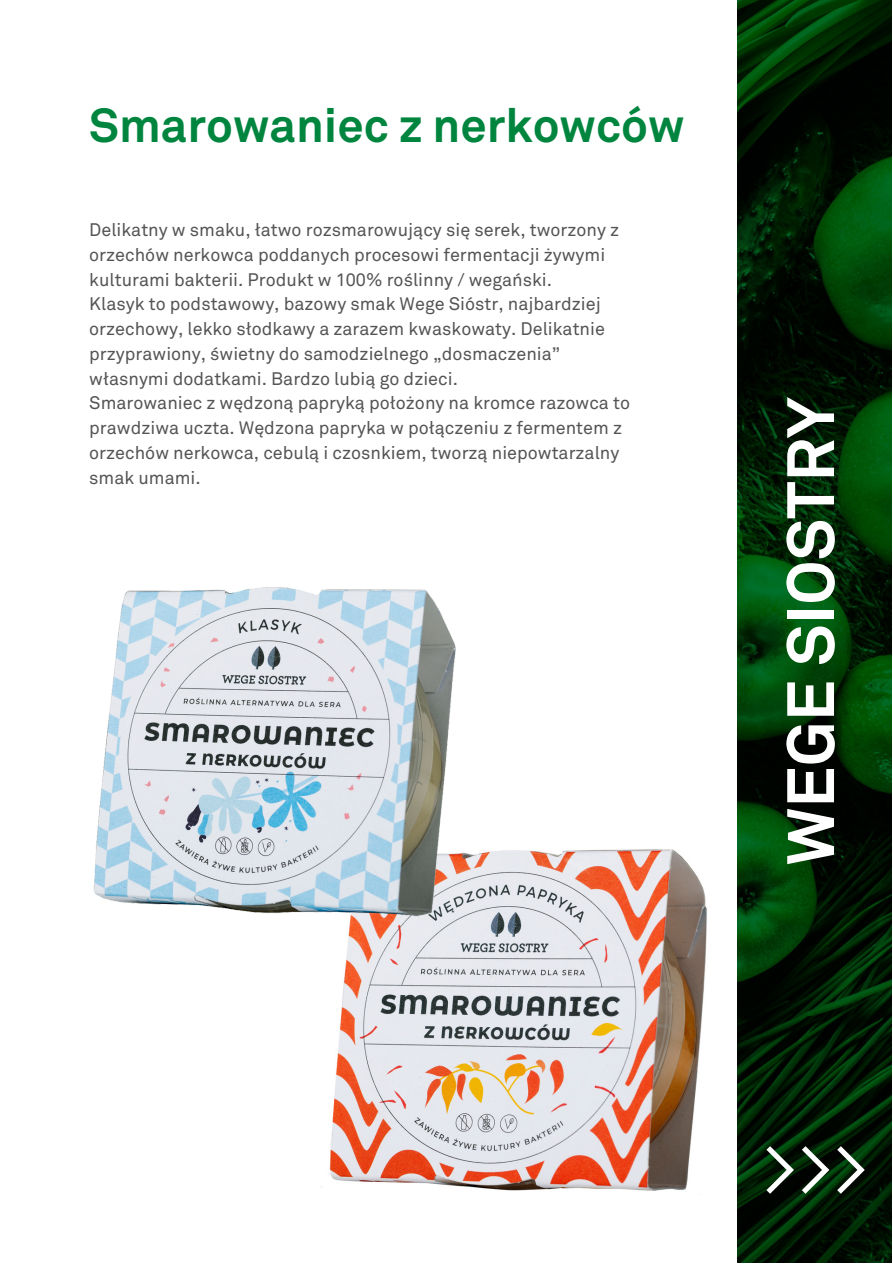
<style>
.page{position:relative;width:893px;height:1264px;background:#fff}
.page>*{position:absolute;margin:0;border:0;box-sizing:border-box;transform-origin:0 0}
.t1{font:75px "Akkurat Pro";color:#fff}
.t2{font:700 66px "Akkurat Pro";color:#fff}
.t3{font:700 47.25px "Akkurat Pro";color:#00853f}
.t4{font:18px/24.8px "Akkurat Pro";color:#545454}
</style>
<div class="page">
<img style="left:737px;top:0;width:154px;height:1262px">
<img style="left:321px;top:849px;width:387px;height:346px">
<img style="left:93px;top:587px;width:364px;height:332px">
<h3 class="t3" style="left:89px;top:105px;width:596px">Smarowaniec z nerkowców</h3>
<p class="t4" style="left:89px;top:219px;width:542px">Delikatny w smaku, łatwo rozsmarowujący się serek, tworzony z orzechów nerkowca poddanych procesowi fermentacji żywymi kulturami bakterii. Produkt w 100% roślinny / wegański.<br>Klasyk to podstawowy, bazowy smak Wege Sióstr, najbardziej orzechowy, lekko słodkawy a zarazem kwaskowaty. Delikatnie przyprawiony, świetny do samodzielnego „dosmaczenia” własnymi dodatkami. Bardzo lubią go dzieci.<br>Smarowaniec z wędzoną papryką położony na kromce razowca to prawdziwa uczta. Wędzona papryka w połączeniu z fermentem z orzechów nerkowca, cebulą i czosnkiem, tworzą niepowtarzalny smak umami.</p>
<h2 class="t2" style="left:782px;top:865px;width:469px;rotate:-90deg">WEGE SIOSTRY</h2>
<h1 class="t1" style="left:761px;top:1134px;width:108px">&gt;&gt;&gt;</h1>
</div>
